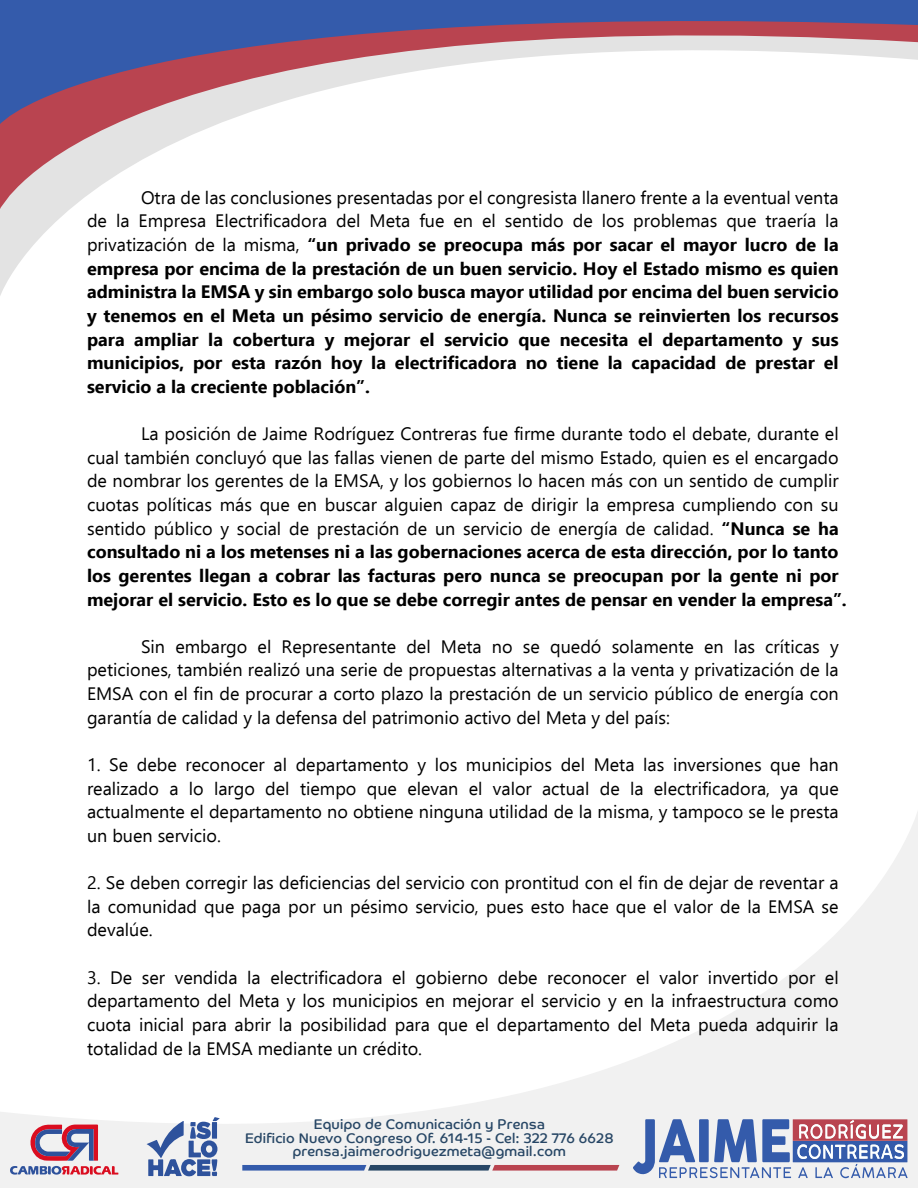
<style>
.page{position:relative;width:918px;height:1188px;background:#fff}
.page>*{position:absolute;margin:0;border:0;box-sizing:border-box;transform-origin:0 0}
.t1{font:18px/23.7px "Ebrima";color:#000;text-align:justify}
.t2{font:700 18px/23.7px "Ebrima";color:#000;text-align:justify}
.t3{font:13.95px/13.6px "Co Headline W01";letter-spacing:.02em;color:#284766;text-align:center}
.s1{font-weight:400}
.s2{font-weight:700}
</style>
<div class="page">
<svg style="left:0;top:812px;width:918px;height:376px"></svg>
<svg style="left:0;top:209px;width:70px;height:87px"></svg>
<svg style="left:633px;top:1119px;width:275px;height:59px"></svg>
<svg style="left:147px;top:1117px;width:73px;height:60px"></svg>
<svg style="left:10px;top:1125px;width:109px;height:50px"></svg>
<svg style="left:242px;top:1165px;width:377px;height:6px;background:#6a5b80"></svg>
<svg style="left:0;top:124px;width:217px;height:85px"></svg>
<svg style="left:0;top:0;width:918px;height:124px"></svg>
<p class="t2" style="left:87px;top:185px;width:753px;text-indent:54px"><span class="s1">Otra de las conclusiones presentadas por el congresista llanero frente a la eventual venta de la Empresa Electrificadora del Meta fue en el sentido de los problemas que traería la privatización de la misma,</span> “un privado se preocupa más por sacar el mayor lucro de la empresa por encima de la prestación de un buen servicio. Hoy el Estado mismo es quien administra la EMSA y sin embargo solo busca mayor utilidad por encima del buen servicio y tenemos en el Meta un pésimo servicio de energía. Nunca se reinvierten los recursos para ampliar la cobertura y mejorar el servicio que necesita el departamento y sus municipios, por esta razón hoy la electrificadora no tiene la capacidad de prestar el servicio a la creciente población”.</p>
<p class="t1" style="left:87px;top:421px;width:761px;text-align:left;text-indent:54px">La posición de Jaime Rodríguez Contreras fue firme durante todo el debate, durante el cual también concluyó que las fallas vienen de parte del mismo Estado, quien es el encargado de nombrar los gerentes de la EMSA, y los gobiernos lo hacen más con un sentido de cumplir cuotas políticas más que en buscar alguien capaz de dirigir la empresa cumpliendo con su sentido público y social de prestación de un servicio de energía de calidad. <span class="s2">“Nunca se ha consultado ni a los metenses ni a las gobernaciones acerca de esta dirección, por lo tanto los gerentes llegan a cobrar las facturas pero nunca se preocupan por la gente ni por mejorar el servicio. Esto es lo que se debe corregir antes de pensar en vender la empresa”.</span></p>
<p class="t1" style="left:87px;top:634px;width:753px;text-indent:54px">Sin embargo el Representante del Meta no se quedó solamente en las críticas y peticiones, también realizó una serie de propuestas alternativas a la venta y privatización de la EMSA con el fin de procurar a corto plazo la prestación de un servicio público de energía con garantía de calidad y la defensa del patrimonio activo del Meta y del país:</p>
<p class="t1" style="left:87px;top:752px;width:753px">1. Se debe reconocer al departamento y los municipios del Meta las inversiones que han realizado a lo largo del tiempo que elevan el valor actual de la electrificadora, ya que actualmente el departamento no obtiene ninguna utilidad de la misma, y tampoco se le presta un buen servicio.</p>
<p class="t1" style="left:87px;top:870px;width:753px">2. Se deben corregir las deficiencias del servicio con prontitud con el fin de dejar de reventar a la comunidad que paga por un pésimo servicio, pues esto hace que el valor de la EMSA se devalúe.</p>
<p class="t1" style="left:87px;top:965px;width:753px">3. De ser vendida la electrificadora el gobierno debe reconocer el valor invertido por el departamento del Meta y los municipios en mejorar el servicio y en la infraestructura como cuota inicial para abrir la posibilidad para que el departamento del Meta pueda adquirir la totalidad de la EMSA mediante un crédito.</p>
<p class="t3" style="left:245px;top:1118px;width:370px">Equipo de Comunicación y Prensa<br>Edificio Nuevo Congreso Of. 614-15 - Cel: 322 776 6628 prensa.jaimerodriguezmeta@gmail.com</p>
</div>
